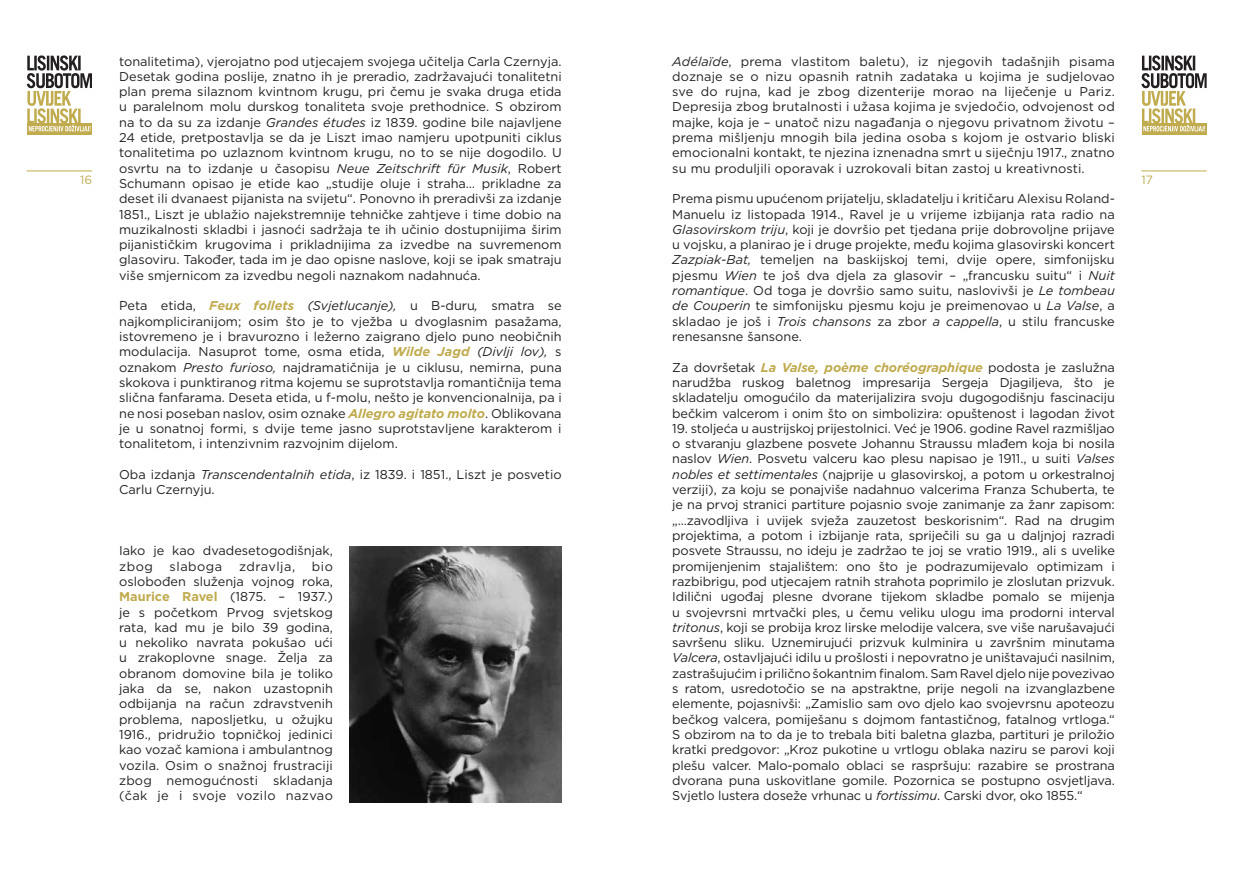
<style>
.page{position:relative;width:1234px;height:872px;background:#fff}
.page>*{position:absolute;margin:0;border:0;box-sizing:border-box;transform-origin:0 0}
.t1{font:12.75px/15.3px "Gotham";color:#231f20;text-align:justify}
.t2{font:12.75px "Gotham";letter-spacing:.04em;color:#231f20}
.t3{font:12px "Gotham";color:#c0ab4e}
.s1{font-style:italic}
.s2{font-weight:700;font-style:italic;color:#c0ab4e}
.s3{font-weight:700;color:#c0ab4e}
</style>
<div class="page">
<svg style="left:27px;top:131px;width:65px;height:4px"></svg>
<svg style="left:27px;top:55px;width:65px;height:76px"></svg>
<svg style="left:1142px;top:131px;width:64px;height:4px"></svg>
<svg style="left:1141px;top:55px;width:65px;height:76px"></svg>
<hr style="left:27px;top:171px;width:65px;height:1px;background:#c0ab4e">
<hr style="left:1141px;top:171px;width:65px;height:1px;background:#c0ab4e">
<img style="left:350px;top:546px;width:211px;height:257px">
<p class="t1" style="left:672px;top:53px;width:444px"><span class="s1">Adélaïde</span>, prema vlastitom baletu), iz njegovih tadašnjih pisama doznaje se o nizu opasnih ratnih zadataka u kojima je sudjelovao sve do rujna, kad je zbog dizenterije morao na liječenje u Pariz.<br>Depresija zbog brutalnosti i užasa kojima je svjedočio, odvojenost od majke, koja je – unatoč nizu nagađanja o njegovu privatnom životu – prema mišljenju mnogih bila jedina osoba s kojom je ostvario bliski emocionalni kontakt, te njezina iznenadna smrt u siječnju 1917., znatno su mu produljili oporavak i uzrokovali bitan zastoj u kreativnosti.</p>
<p class="t1" style="left:672px;top:191px;width:444px">Prema pismu upućenom prijatelju, skladatelju i kritičaru Alexisu Roland-Manuelu iz listopada 1914., Ravel je u vrijeme izbijanja rata radio na <span class="s1">Glasovirskom triju</span>, koji je dovršio pet tjedana prije dobrovoljne prijave u vojsku, a planirao je i druge projekte, među kojima glasovirski koncert <span class="s1">Zazpiak-Bat,</span> temeljen na baskijskoj temi, dvije opere, simfonijsku pjesmu <span class="s1">Wien</span> te još dva djela za glasovir – „francusku suitu“ i <span class="s1">Nuit romantique</span>. Od toga je dovršio samo suitu, naslovivši je <span class="s1">Le tombeau de Couperin</span> te simfonijsku pjesmu koju je preimenovao u <span class="s1">La Valse</span>, a skladao je još i <span class="s1">Trois chansons</span> za zbor <span class="s1">a cappella</span>, u stilu francuske renesansne šansone.</p>
<p class="t1" style="left:672px;top:359px;width:444px">Za dovršetak <span class="s2">La Valse, poème choréographique</span> podosta je zaslužna narudžba ruskog baletnog impresarija Sergeja Djagiljeva, što je skladatelju omogućilo da materijalizira svoju dugogodišnju fascinaciju bečkim valcerom i onim što on simbolizira: opuštenost i lagodan život</p>
<p class="t1" style="left:672px;top:420px;width:444px">19. stoljeća u austrijskoj prijestolnici. Već je 1906. godine Ravel razmišljao o stvaranju glazbene posvete Johannu Straussu mlađem koja bi nosila naslov <span class="s1">Wien</span>. Posvetu valceru kao plesu napisao je 1911., u suiti <span class="s1">Valses nobles et settimentales</span> (najprije u glasovirskoj, a potom u orkestralnoj verziji), za koju se ponajviše nadahnuo valcerima Franza Schuberta, te je na prvoj stranici partiture pojasnio svoje zanimanje za žanr zapisom: „…zavodljiva i uvijek svježa zauzetost beskorisnim“. Rad na drugim projektima, a potom i izbijanje rata, spriječili su ga u daljnjoj razradi posvete Straussu, no ideju je zadržao te joj se vratio 1919., ali s uvelike promijenjenim stajalištem: ono što je podrazumijevalo optimizam i razbibrigu, pod utjecajem ratnih strahota poprimilo je zloslutan prizvuk.<br>Idilični ugođaj plesne dvorane tijekom skladbe pomalo se mijenja u svojevrsni mrtvački ples, u čemu veliku ulogu ima prodorni interval <span class="s1">tritonus</span>, koji se probija kroz lirske melodije valcera, sve više narušavajući savršenu sliku. Uznemirujući prizvuk kulminira u završnim minutama <span class="s1">Valcera</span>, ostavljajući idilu u prošlosti i nepovratno je uništavajući nasilnim, zastrašujućim i prilično šokantnim finalom. Sam Ravel djelo nije povezivao s ratom, usredotočio se na apstraktne, prije negoli na izvanglazbene elemente, pojasnivši: „Zamislio sam ovo djelo kao svojevrsnu apoteozu bečkog valcera, pomiješanu s dojmom fantastičnog, fatalnog vrtloga.“ S obzirom na to da je to trebala biti baletna glazba, partituri je priložio kratki predgovor: „Kroz pukotine u vrtlogu oblaka naziru se parovi koji plešu valcer. Malo-pomalo oblaci se raspršuju: razabire se prostrana dvorana puna uskovitlane gomile. Pozornica se postupno osvjetljava.<br>Svjetlo lustera doseže vrhunac u <span class="s1">fortissimu</span>. Carski dvor, oko 1855.“</p>
<p class="t1" style="left:119px;top:53px;width:444px">tonalitetima), vjerojatno pod utjecajem svojega učitelja Carla Czernyja.<br>Desetak godina poslije, znatno ih je preradio, zadržavajući tonalitetni plan prema silaznom kvintnom krugu, pri čemu je svaka druga etida u paralelnom molu durskog tonaliteta svoje prethodnice. S obzirom na to da su za izdanje <span class="s1">Grandes études</span> iz 1839. godine bile najavljene 24 etide, pretpostavlja se da je Liszt imao namjeru upotpuniti ciklus tonalitetima po uzlaznom kvintnom krugu, no to se nije dogodilo. U osvrtu na to izdanje u časopisu <span class="s1">Neue Zeitschrift für Musik</span>, Robert Schumann opisao je etide kao „studije oluje i straha… prikladne za deset ili dvanaest pijanista na svijetu“. Ponovno ih preradivši za izdanje 1851., Liszt je ublažio najekstremnije tehničke zahtjeve i time dobio na muzikalnosti skladbi i jasnoći sadržaja te ih učinio dostupnijima širim pijanističkim krugovima i prikladnijima za izvedbe na suvremenom glasoviru. Također, tada im je dao opisne naslove, koji se ipak smatraju više smjernicom za izvedbu negoli naznakom nadahnuća.</p>
<p class="t1" style="left:119px;top:298px;width:444px">Peta etida, <span class="s2">Feux follets</span> <span class="s1">(Svjetlucanje),</span> u B-duru<span class="s1">,</span> smatra se najkompliciranijom; osim što je to vježba u dvoglasnim pasažama, istovremeno je i bravurozno i ležerno zaigrano djelo puno neobičnih modulacija. Nasuprot tome, osma etida, <span class="s2">Wilde Jagd</span> <span class="s1">(Divlji lov),</span> s oznakom <span class="s1">Presto furioso,</span> najdramatičnija je u ciklusu, nemirna, puna skokova i punktiranog ritma kojemu se suprotstavlja romantičnija tema slična fanfarama. Deseta etida, u f-molu, nešto je konvencionalnija, pa i ne nosi poseban naslov, osim oznake <span class="s2">Allegro agitato molto</span>. Oblikovana je u sonatnoj formi, s dvije teme jasno suprotstavljene karakterom i tonalitetom, i intenzivnim razvojnim dijelom.</p>
<p class="t1" style="left:119px;top:466px;width:444px">Oba izdanja <span class="s1">Transcendentalnih etida</span>, iz 1839. i 1851., Liszt je posvetio<br>Carlu Czernyju.</p>
<p class="t3" style="left:80px;top:172px;width:14px">16</p>
<p class="t3" style="left:1141px;top:172px;width:13px">17</p>
<p class="t1" style="left:119px;top:543px;width:215px">Iako je kao dvadesetogodišnjak, zbog</p>
<p class="t1" style="left:119px;top:558px;width:215px;text-indent:193px">bio oslobođen služenja vojnog roka, <span class="s3">Maurice Ravel</span> (1875. – 1937.) je s početkom Prvog svjetskog rata, kad mu je bilo 39 godina, u nekoliko navrata pokušao ući u zrakoplovne snage. Želja za obranom domovine bila je toliko jaka da se, nakon uzastopnih odbijanja na račun zdravstvenih problema, naposljetku, u ožujku 1916., pridružio topničkoj jedinici kao vozač kamiona i ambulantnog vozila. Osim o snažnoj frustraciji zbog nemogućnosti skladanja (čak je i svoje vozilo nazvao</p>
<p class="t2" style="left:170px;top:558px;width:54px">slaboga</p>
<p class="t2" style="left:239px;top:558px;width:58px">zdravlja,</p>
</div>
